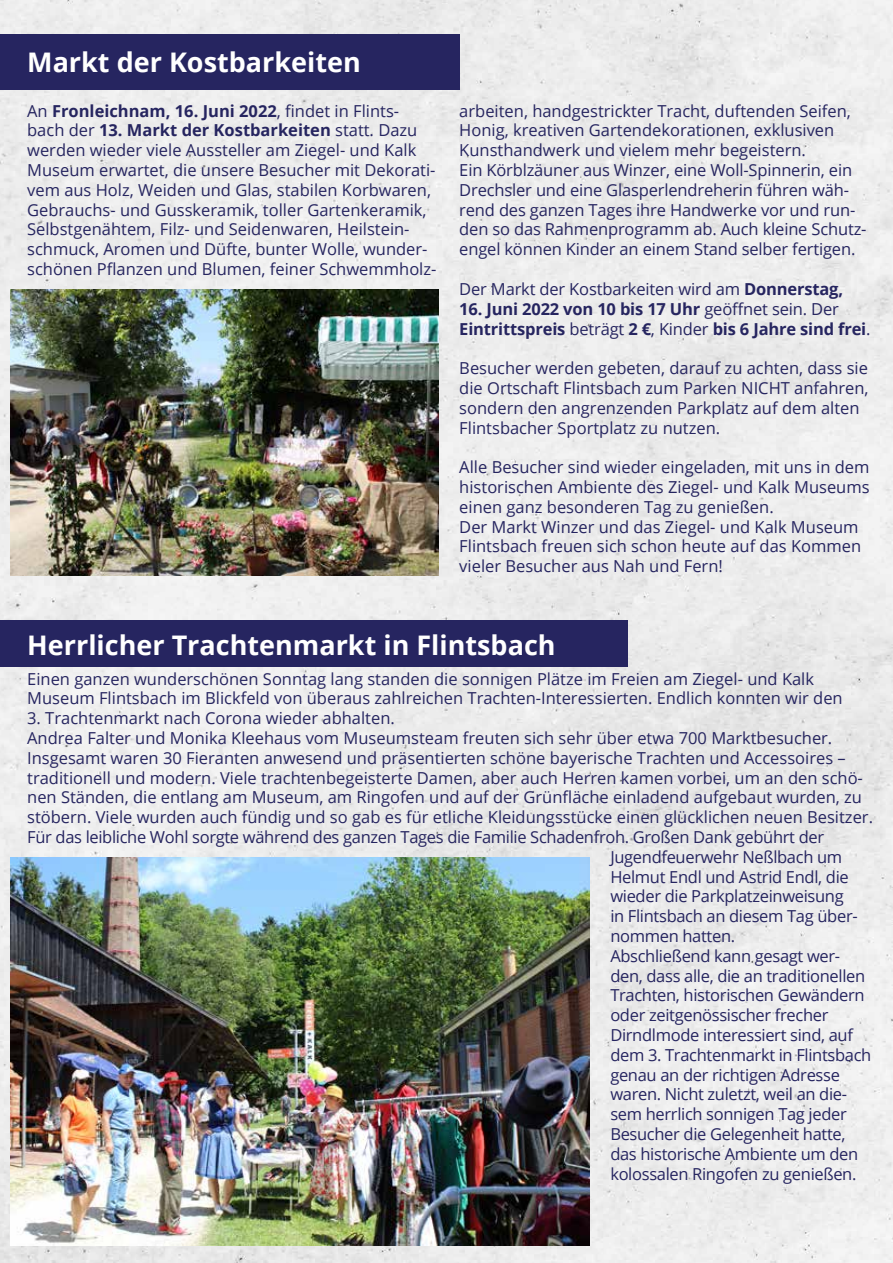
<style>
.page{position:relative;width:893px;height:1263px;background:#fff}
.page>*{position:absolute;margin:0;border:0;box-sizing:border-box;transform-origin:0 0}
.t1{font:700 27px "Open Sans";color:#fff}
.t2{font:16.5px/19.8px "Open Sans";color:#262560}
.t3{font:16.5px "Open Sans";letter-spacing:-.02em;color:#262560}
.t4{font:700 16.5px/19.8px "Open Sans";letter-spacing:-.01em;color:#262560}
.s1{font-weight:700}
.s2{font-weight:400}
</style>
<div class="page">
<div style="left:1px;top:0;width:892px;height:1263px;background:#ececec"></div>
<img style="left:0;top:0;width:1px;height:1263px">
<div style="left:0;top:35px;width:459px;height:55px;background:#262560"></div>
<div style="left:0;top:620px;width:627px;height:46px;background:#262560"></div>
<img style="left:11px;top:857px;width:579px;height:388px">
<img style="left:11px;top:290px;width:428px;height:285px">
<h1 class="t1" style="left:27px;top:43px;width:335px">Markt der Kostbarkeiten</h1>
<p class="t2" style="left:27px;top:100px;width:411px">An <span class="s1">Fronleichnam, 16. Juni 2022</span>, findet in Flints&shy;bach der <span class="s1">13. Markt der Kostbarkeiten</span> statt. Dazu werden wieder viele Aussteller am Ziegel- und Kalk Museum erwartet, die unsere Besucher mit Dekorati&shy;vem aus Holz, Weiden und Glas, stabilen Korbwaren, Gebrauchs- und Gusskeramik, toller Gartenkeramik, Selbstgenähtem, Filz- und Seidenwaren, Heilstein&shy;schmuck, Aromen und Düfte, bunter Wolle, wunder&shy;schönen Pflanzen und Blumen, feiner Schwemmholz-</p>
<p class="t2" style="left:459px;top:100px;width:409px">arbeiten, handgestrickter Tracht, duftenden Seifen, Honig, kreativen Gartendekorationen, exklusiven Kunsthandwerk und vielem mehr begeistern.<br>Ein Körblzäuner aus Winzer, eine Woll-Spinnerin, ein Drechsler und eine Glasperlendreherin führen wäh&shy;rend des ganzen Tages ihre Handwerke vor und run&shy;den so das Rahmenprogramm ab. Auch kleine Schutz&shy;engel können Kinder an einem Stand selber fertigen.</p>
<p class="t2" style="left:459px;top:279px;width:385px">Der Markt der Kostbarkeiten wird am <span class="s1">Donnerstag,</span></p>
<p class="t4" style="left:459px;top:298px;width:413px">16. Juni 2022 von 10 bis 17 Uhr <span class="s2">geöffnet sein. Der<br></span>Eintrittspreis <span class="s2">beträgt</span> 2 €<span class="s2">, Kinder</span> bis 6 Jahre sind frei<span class="s2">.</span></p>
<p class="t2" style="left:459px;top:358px;width:411px">Besucher werden gebeten, darauf zu achten, dass sie die Ortschaft Flintsbach zum Parken NICHT anfahren, sondern den angrenzenden Parkplatz auf dem alten Flintsbacher Sportplatz zu nutzen.</p>
<p class="t2" style="left:459px;top:457px;width:412px">Alle Besucher sind wieder eingeladen, mit uns in dem historischen Ambiente des Ziegel- und Kalk Museums einen ganz besonderen Tag zu genießen.<br>Der Markt Winzer und das Ziegel- und Kalk Museum Flintsbach freuen sich schon heute auf das Kommen vieler Besucher aus Nah und Fern!</p>
<h1 class="t1" style="left:27px;top:626px;width:530px">Herrlicher Trachtenmarkt in Flintsbach</h1>
<p class="t2" style="left:27px;top:668px;width:817px">Einen ganzen wunderschönen Sonntag lang standen die sonnigen Plätze im Freien am Ziegel- und Kalk<br>Museum Flintsbach im Blickfeld von überaus zahlreichen Trachten-Interessierten. Endlich konnten wir den</p>
<p class="t2" style="left:27px;top:708px;width:369px">3. Trachtenmarkt nach Corona wieder abhalten.</p>
<p class="t2" style="left:27px;top:728px;width:807px">Andrea Falter und Monika Kleehaus vom Museumsteam freuten sich sehr über etwa 700 Marktbesucher.</p>
<p class="t2" style="left:27px;top:747px;width:820px">Insgesamt waren 30 Fieranten anwesend und präsentierten schöne bayerische Trachten und Accessoires –</p>
<p class="t2" style="left:27px;top:767px;width:837px">traditionell und modern. Viele trachtenbegeisterte Damen, aber auch Herren kamen vorbei, um an den schö-</p>
<p class="t2" style="left:27px;top:787px;width:836px">nen Ständen, die entlang am Museum, am Ringofen und auf der Grünfläche einladend aufgebaut wurden, zu</p>
<p class="t2" style="left:27px;top:807px;width:847px">stöbern. Viele wurden auch fündig und so gab es für etliche Kleidungsstücke einen glücklichen neuen Besitzer.</p>
<p class="t3" style="left:27px;top:826px;width:798px">Für das leibliche Wohl sorgte während des ganzen Tages die Familie Schadenfroh. Großen Dank gebührt der</p>
<p class="t3" style="left:610px;top:845px;width:233px">Jugendfeuerwehr Neßlbach um</p>
<p class="t3" style="left:610px;top:865px;width:240px">Helmut Endl und Astrid Endl, die</p>
<p class="t3" style="left:610px;top:885px;width:235px">wieder die Parkplatzeinweisung</p>
<p class="t3" style="left:610px;top:905px;width:249px">in Flintsbach an diesem Tag über-</p>
<p class="t3" style="left:610px;top:925px;width:126px">nommen hatten.</p>
<p class="t3" style="left:610px;top:944px;width:231px">Abschließend kann gesagt wer-</p>
<p class="t3" style="left:610px;top:964px;width:256px">den, dass alle, die an traditionellen</p>
<p class="t3" style="left:610px;top:984px;width:256px">Trachten, historischen Gewändern</p>
<p class="t3" style="left:610px;top:1004px;width:220px">oder zeitgenössischer frecher</p>
<p class="t3" style="left:610px;top:1024px;width:244px">Dirndlmode interessiert sind, auf</p>
<p class="t3" style="left:610px;top:1043px;width:263px">dem 3. Trachtenmarkt in Flintsbach</p>
<p class="t3" style="left:610px;top:1063px;width:231px">genau an der richtigen Adresse</p>
<p class="t3" style="left:610px;top:1083px;width:238px">waren. Nicht zuletzt, weil an die-</p>
<p class="t3" style="left:610px;top:1103px;width:238px">sem herrlich sonnigen Tag jeder</p>
<p class="t3" style="left:610px;top:1123px;width:237px">Besucher die Gelegenheit hatte,</p>
<p class="t3" style="left:610px;top:1142px;width:249px">das historische Ambiente um den</p>
<p class="t3" style="left:610px;top:1162px;width:248px">kolossalen Ringofen zu genießen.</p>
</div>
